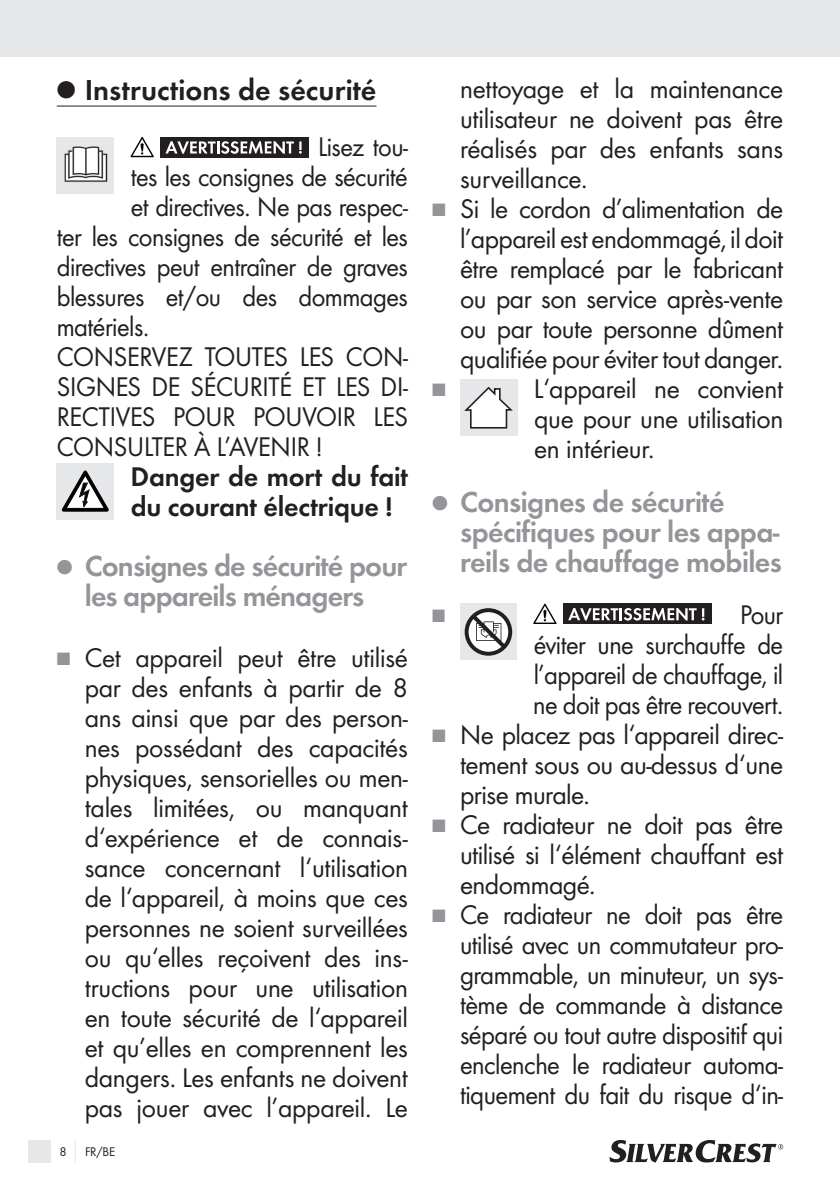
<style>
.page{position:relative;width:840px;height:1191px;background:#fff}
.page>*{position:absolute;margin:0;border:0;box-sizing:border-box;transform-origin:0 0}
._03_Subhead{font:600 30px/30px "Futura Pro";letter-spacing:-.02em;color:#939598;text-align:center}
._01_Headline{font:600 30px "Futura Pro";color:#231f20}
._04_Warnhinweise{font:28px/30px "Futura Pro";letter-spacing:-.02em;color:#231f20;text-align:justify}
._04_Warnhinweise-2{font:28px/30px "Futura Pro";letter-spacing:-.02em;color:#231f20;text-align:justify;scale:.96 1}
._04_Warnhinweise-3{font:600 28px/30px "Futura Pro";letter-spacing:-.01em;color:#231f20}
.t1{font:13px "Futura Pro";color:#231f20}
</style>
<div class="page">
<div style="left:0;top:0;width:839px;height:57px;background:#e6e7e9"></div>
<div style="left:28px;top:1140px;width:23px;height:22px;background:#e6e7e9"></div>
<svg style="left:75px;top:1140px;width:1px;height:22px"></svg>
<svg style="left:609px;top:1140px;width:173px;height:22px"></svg>
<hr style="left:57px;top:106px;width:319px;height:1px;background:#231f20">
<div style="left:57px;top:137px;width:57px;height:56px;background:#e6e7e9"></div>
<img style="left:64px;top:146px;width:44px;height:36px">
<svg style="left:130px;top:137px;width:24px;height:20px"></svg>
<div style="left:160px;top:137px;width:148px;height:20px;background:#231f20"></div>
<svg style="left:165px;top:141px;width:136px;height:13px"></svg>
<div style="left:57px;top:463px;width:57px;height:56px;background:#e6e7e9"></div>
<svg style="left:62px;top:471px;width:46px;height:40px"></svg>
<div style="left:460px;top:379px;width:57px;height:57px;background:#e6e7e9"></div>
<svg style="left:464px;top:386px;width:49px;height:43px"></svg>
<div style="left:460px;top:603px;width:56px;height:57px;background:#e6e7e9"></div>
<svg style="left:464px;top:608px;width:48px;height:47px"></svg>
<svg style="left:533px;top:603px;width:23px;height:21px"></svg>
<div style="left:562px;top:603px;width:149px;height:21px;background:#231f20"></div>
<svg style="left:568px;top:608px;width:136px;height:12px"></svg>
<p class="_01_Headline" style="left:57px;top:68px;width:321px">● Instructions de sécurité</p>
<p class="_04_Warnhinweise-2" style="left:318px;top:131px;width:95px">Lisez tou-</p>
<p class="_04_Warnhinweise-2" style="left:131px;top:161px;width:290px">tes les consignes de sécurité</p>
<p class="_04_Warnhinweise-2" style="left:131px;top:191px;width:290px">et directives. Ne pas respec-</p>
<p class="_04_Warnhinweise-2" style="left:57px;top:221px;width:367px">ter les consignes de sécurité et les</p>
<p class="_04_Warnhinweise-2" style="left:57px;top:251px;width:367px">directives peut entraîner de graves</p>
<p class="_04_Warnhinweise-2" style="left:57px;top:281px;width:367px">blessures et/ou des dommages</p>
<p class="_04_Warnhinweise-2" style="left:57px;top:311px;width:98px">matériels.</p>
<p class="_04_Warnhinweise-2" style="left:57px;top:341px;width:367px">CONSERVEZ TOUTES LES CON-SIGNES DE SÉCURITÉ ET LES DI-RECTIVES POUR POUVOIR LES CONSULTER À L’AVENIR !</p>
<p class="_04_Warnhinweise-3" style="left:130px;top:460px;width:279px">Danger de mort du fait du courant électrique !</p>
<p class="_03_Subhead" style="left:57px;top:549px;width:352px">● Consignes de sécurité pour les appareils ménagers</p>
<p class="_04_Warnhinweise" style="left:85px;top:641px;width:324px">Cet appareil peut être utilisé par des enfants à partir de 8 ans ainsi que par des person&shy;nes possédant des capacités physiques, sensorielles ou men&shy;tales limitées, ou manquant d‘expérience et de connais&shy;sance concernant l‘utilisation de l‘appareil, à moins que ces personnes ne soient surveillées ou qu‘elles reçoivent des ins&shy;tructions pour une utilisation en toute sécurité de l‘appareil et qu’elles en comprennent les dangers. Les enfants ne doivent pas jouer avec l’appareil. Le</p>
<p class="t1" style="left:59px;top:1142px;width:9px">8</p>
<p class="t1" style="left:85px;top:1142px;width:32px">FR/BE</p>
<p class="_04_Warnhinweise" style="left:460px;top:72px;width:324px">nettoyage et la maintenance utilisateur ne doivent pas être réalisés par des enfants sans surveillance.</p>
<p class="_04_Warnhinweise" style="left:460px;top:192px;width:324px">Si le cordon d’alimentation de l’appareil est endommagé, il doit être remplacé par le fabricant ou par son service après-vente ou par toute personne dûment qualifiée pour éviter tout danger.</p>
<p class="_04_Warnhinweise" style="left:533px;top:372px;width:251px">L‘appareil ne convient que pour une utilisation en intérieur.</p>
<p class="_03_Subhead" style="left:460px;top:485px;width:323px;text-align:left;text-indent:-28px">● Consignes de sécurité spécifiques pour les appa&shy;reils de chauffage mobiles</p>
<p class="_04_Warnhinweise-2" style="left:533px;top:598px;width:262px;text-indent:207px">Pour éviter une surchauffe de l’appareil de chauffage, il ne doit pas être recouvert.</p>
<p class="_04_Warnhinweise" style="left:460px;top:718px;width:324px">Ne placez pas l‘appareil direc&shy;tement sous ou au-dessus d‘une prise murale.</p>
<p class="_04_Warnhinweise" style="left:460px;top:808px;width:324px">Ce radiateur ne doit pas être utilisé si l‘élément chauffant est endommagé.</p>
<p class="_04_Warnhinweise" style="left:460px;top:898px;width:324px">Ce radiateur ne doit pas être utilisé avec un commutateur pro&shy;grammable, un minuteur, un sys&shy;tème de commande à distance séparé ou tout autre dispositif qui enclenche le radiateur automa&shy;tiquement du fait du risque d‘in-</p>
</div>
